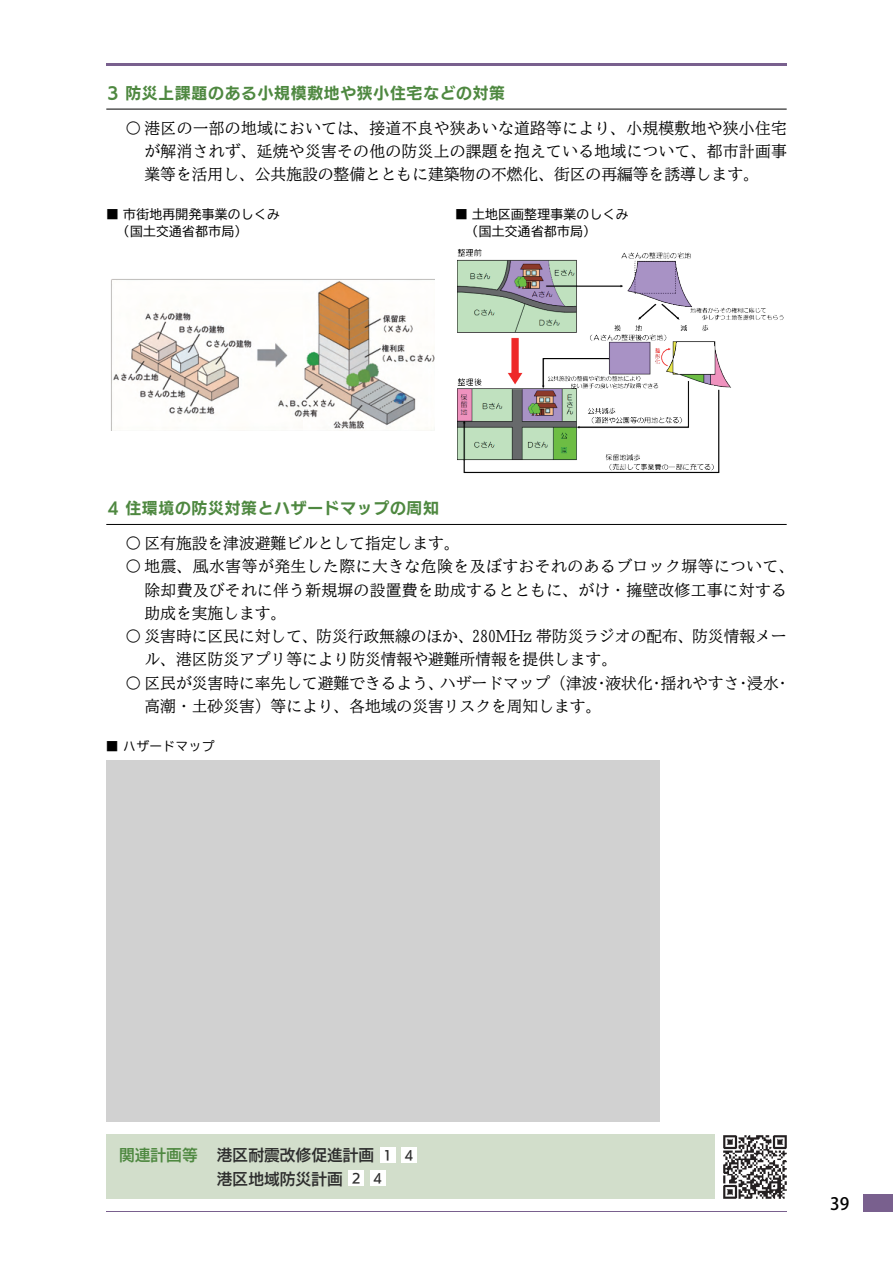
<style>
.page{position:relative;width:893px;height:1263px;background:#fff}
.page>*{position:absolute;margin:0;border:0;box-sizing:border-box;transform-origin:0 0}
.t1{font:500 16.95px "Koz Go Pr 6 N";color:#000}
.t2{font:500 15.75px/23.2px "TBUD Min Std";color:#000;text-align:justify}
.t3{font:15.75px "UD Kakugo Large Pr 6 N B";letter-spacing:.05em;color:#4e8840}
.t4{font:500 15.75px "TBUD Min Std";letter-spacing:.035em;color:#000}
.t5{font:500 15.75px "TBUD Min Std";letter-spacing:.02em;color:#000}
.t6{font:15.75px/23.2px "UD Kakugo Large Pr 6 N DB";color:#2e2e2e}
.t7{font:12.75px/17px "TBUD Go Std";letter-spacing:.025em;color:#000}
.s1{color:#4e8840}
.s2{font-size:12.6px}
</style>
<div class="page">
<div style="left:863px;top:1195px;width:30px;height:17px;background:#79608e"></div>
<hr style="left:106px;top:1211px;width:681px;height:1px;background:#79608e">
<hr style="left:106px;top:109px;width:681px;height:1px;background:#000">
<img style="left:111px;top:279px;width:323px;height:151px">
<img style="left:457px;top:248px;width:327px;height:225px">
<hr style="left:106px;top:64px;width:681px;height:2px;background:#79608e">
<hr style="left:106px;top:524px;width:681px;height:1px;background:#000">
<div style="left:106px;top:761px;width:554px;height:361px;background:#d1d1d1"></div>
<div style="left:106px;top:1134px;width:608px;height:65px;background:#d2decb"></div>
<div style="left:380px;top:1147px;width:16px;height:16px;background:#fff"></div>
<div style="left:401px;top:1147px;width:16px;height:16px;background:#fff"></div>
<div style="left:348px;top:1170px;width:16px;height:16px;background:#fff"></div>
<div style="left:370px;top:1170px;width:15px;height:16px;background:#fff"></div>
<img style="left:723px;top:1135px;width:64px;height:64px">
<p class="t3" style="left:107px;top:84px;width:399px">3 防災上課題のある小規模敷地や狭小住宅などの対策</p>
<p class="t2" style="left:145px;top:116px;width:644px;text-indent:-19px">〇 港区の一部の地域においては、接道不良や狭あいな道路等により、小規模敷地や狭小住宅が解消されず、延焼や災害その他の防災上の課題を抱えている地域について、都市計画事業等を活用し、公共施設の整備とともに建築物の不燃化、街区の再編等を誘導します。</p>
<p class="t7" style="left:117px;top:206px;width:164px;text-indent:-11px">■ 市街地再開発事業のしくみ（国土交通省都市局）</p>
<p class="t7" style="left:466px;top:206px;width:164px;text-indent:-11px">■ 土地区画整理事業のしくみ（国土交通省都市局）</p>
<p class="t3" style="left:107px;top:500px;width:333px">4 住環境の防災対策とハザードマップの周知</p>
<p class="t2" style="left:125px;top:531px;width:336px">〇 区有施設を津波避難ビルとして指定します。</p>
<p class="t4" style="left:125px;top:554px;width:670px">〇 地震、風水害等が発生した際に大きな危険を及ぼすおそれのあるブロック塀等について、</p>
<p class="t5" style="left:145px;top:577px;width:644px">除却費及びそれに伴う新規塀の設置費を助成するとともに、がけ・擁壁改修工事に対する</p>
<p class="t2" style="left:145px;top:601px;width:143px">助成を実施します。</p>
<p class="t2" style="left:125px;top:624px;width:663px">〇 災害時に区民に対して、防災行政無線のほか、280MHz 帯防災ラジオの配布、防災情報メー</p>
<p class="t2" style="left:145px;top:647px;width:474px">ル、港区防災アプリ等により防災情報や避難所情報を提供します。</p>
<p class="t2" style="left:125px;top:671px;width:667px">〇 区民が災害時に率先して避難できるよう、ハザードマップ（津波・液状化・揺れやすさ・浸水・</p>
<p class="t2" style="left:145px;top:694px;width:458px">高潮・土砂災害）等により、各地域の災害リスクを周知します。</p>
<p class="t7" style="left:106px;top:737px;width:110px">■ ハザードマップ</p>
<p class="t6" style="left:217px;top:1144px;width:198px;text-indent:-98px"><span class="s1">関連計画等</span> 港区耐震改修促進計画 <span class="s2">1 4</span>港区地域防災計画 <span class="s2">2 4</span></p>
<p class="t1" style="left:830px;top:1194px;width:21px">39</p>
</div>
